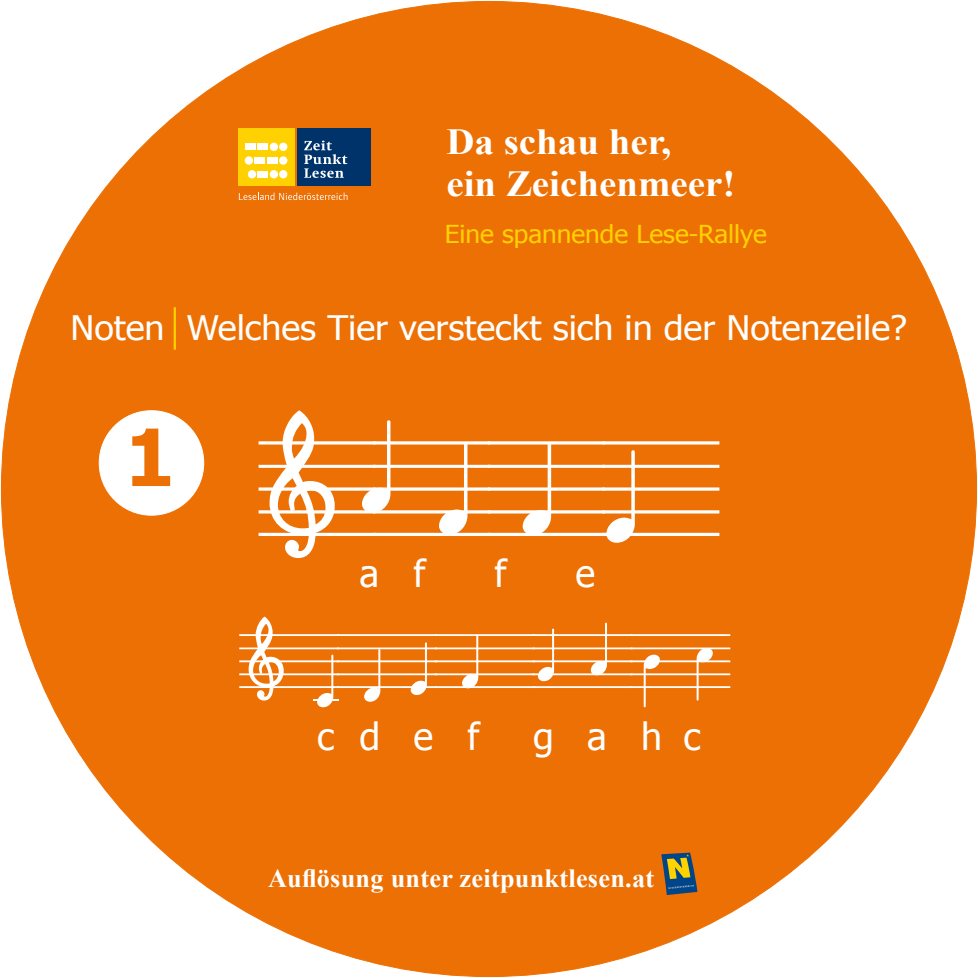
<style>
.page{position:relative;width:978px;height:978px;background:#fff}
.page>*{position:absolute;margin:0;border:0;box-sizing:border-box;transform-origin:0 0}
.t1{font:700 78.75px "Tahoma";color:#ed7004}
.t2{font:37.5px "Tahoma";color:#fff}
.t3{font:700 36.75px/42px "Times New Roman";color:#fff;scale:1.06 1}
.t4{font:33.75px "Tahoma";color:#fff;scale:1.06 1}
.t5{font:700 26.25px "Times New Roman";letter-spacing:.01em;color:#fff}
.t6{font:24.75px "Tahoma";color:#ffd103;scale:1.06 1}
</style>
<div class="page">
<div style="left:1px;top:1px;width:976px;height:976px;background:#ed7004;border-radius:50%"></div>
<svg style="left:661px;top:853px;width:36px;height:42px"></svg>
<div style="left:99px;top:411px;width:105px;height:104px;background:#fff;border-radius:50%"></div>
<svg style="left:239px;top:193px;width:108px;height:7px"></svg>
<div style="left:238px;top:129px;width:56px;height:57px;background:#ffd100"></div>
<div style="left:297px;top:129px;width:74px;height:57px;background:#00336a"></div>
<div style="left:279px;top:143px;width:8px;height:8px;background:#fff;border-radius:50%"></div>
<div style="left:248px;top:170px;width:8px;height:8px;background:#fff;border-radius:50%"></div>
<svg style="left:304px;top:141px;width:43px;height:37px"></svg>
<div style="left:258px;top:171px;width:10px;height:7px;background:#fff"></div>
<div style="left:270px;top:170px;width:8px;height:8px;background:#fff;border-radius:50%"></div>
<div style="left:279px;top:170px;width:8px;height:8px;background:#fff;border-radius:50%"></div>
<div style="left:245px;top:156px;width:8px;height:9px;background:#fff;border-radius:50%"></div>
<div style="left:255px;top:157px;width:10px;height:7px;background:#fff"></div>
<div style="left:267px;top:157px;width:10px;height:7px;background:#fff"></div>
<div style="left:279px;top:156px;width:8px;height:9px;background:#fff;border-radius:50%"></div>
<div style="left:245px;top:143px;width:11px;height:7px;background:#fff"></div>
<div style="left:258px;top:143px;width:10px;height:7px;background:#fff"></div>
<div style="left:270px;top:143px;width:8px;height:8px;background:#fff;border-radius:50%"></div>
<hr style="left:174px;top:307px;width:2px;height:43px;background:#ffd100">
<hr style="left:239px;top:686px;width:100px;height:2px;background:#fff">
<hr style="left:239px;top:673px;width:100px;height:2px;background:#fff">
<hr style="left:239px;top:660px;width:100px;height:2px;background:#fff">
<hr style="left:239px;top:648px;width:100px;height:1px;background:#fff">
<hr style="left:239px;top:634px;width:100px;height:2px;background:#fff">
<hr style="left:337px;top:686px;width:100px;height:2px;background:#fff">
<hr style="left:337px;top:673px;width:100px;height:2px;background:#fff">
<hr style="left:337px;top:660px;width:100px;height:2px;background:#fff">
<hr style="left:337px;top:648px;width:100px;height:1px;background:#fff">
<hr style="left:337px;top:634px;width:100px;height:2px;background:#fff">
<hr style="left:435px;top:686px;width:100px;height:2px;background:#fff">
<hr style="left:435px;top:673px;width:100px;height:2px;background:#fff">
<hr style="left:435px;top:660px;width:100px;height:2px;background:#fff">
<hr style="left:435px;top:648px;width:100px;height:1px;background:#fff">
<hr style="left:435px;top:634px;width:100px;height:2px;background:#fff">
<hr style="left:533px;top:686px;width:99px;height:2px;background:#fff">
<hr style="left:533px;top:673px;width:99px;height:2px;background:#fff">
<hr style="left:533px;top:660px;width:99px;height:2px;background:#fff">
<hr style="left:533px;top:648px;width:99px;height:1px;background:#fff">
<hr style="left:533px;top:634px;width:99px;height:2px;background:#fff">
<hr style="left:630px;top:686px;width:100px;height:2px;background:#fff">
<hr style="left:630px;top:673px;width:100px;height:2px;background:#fff">
<hr style="left:630px;top:660px;width:100px;height:2px;background:#fff">
<hr style="left:630px;top:648px;width:100px;height:1px;background:#fff">
<hr style="left:630px;top:634px;width:100px;height:2px;background:#fff">
<svg style="left:249px;top:617px;width:35px;height:84px"></svg>
<svg style="left:317px;top:655px;width:16px;height:52px"></svg>
<hr style="left:313px;top:699px;width:25px;height:2px;background:#fff">
<svg style="left:364px;top:649px;width:16px;height:53px"></svg>
<svg style="left:411px;top:642px;width:16px;height:53px"></svg>
<svg style="left:462px;top:636px;width:16px;height:51px"></svg>
<svg style="left:538px;top:629px;width:16px;height:52px"></svg>
<svg style="left:591px;top:623px;width:16px;height:51px"></svg>
<svg style="left:644px;top:655px;width:16px;height:52px"></svg>
<svg style="left:697px;top:649px;width:16px;height:52px"></svg>
<svg style="left:259px;top:410px;width:460px;height:148px"></svg>
<p class="t3" style="left:446px;top:119px;width:274px">Da schau her,<br>ein Zeichenmeer!</p>
<p class="t6" style="left:445px;top:218px;width:305px">Eine spannende Lese-Rallye</p>
<p class="t4" style="left:71px;top:305px;width:791px">Noten Welches Tier versteckt sich in der Notenzeile?</p>
<h1 class="t1" style="left:125px;top:402px;width:52px">1</h1>
<p class="t2" style="left:359px;top:548px;width:67px">a f</p>
<p class="t2" style="left:494px;top:548px;width:13px">f</p>
<p class="t2" style="left:575px;top:548px;width:21px">e</p>
<p class="t2" style="left:317px;top:712px;width:164px">cdef</p>
<p class="t2" style="left:533px;top:712px;width:169px">g a h c</p>
<p class="t5" style="left:268px;top:859px;width:388px">Auflösung unter zeitpunktlesen.at</p>
</div>
